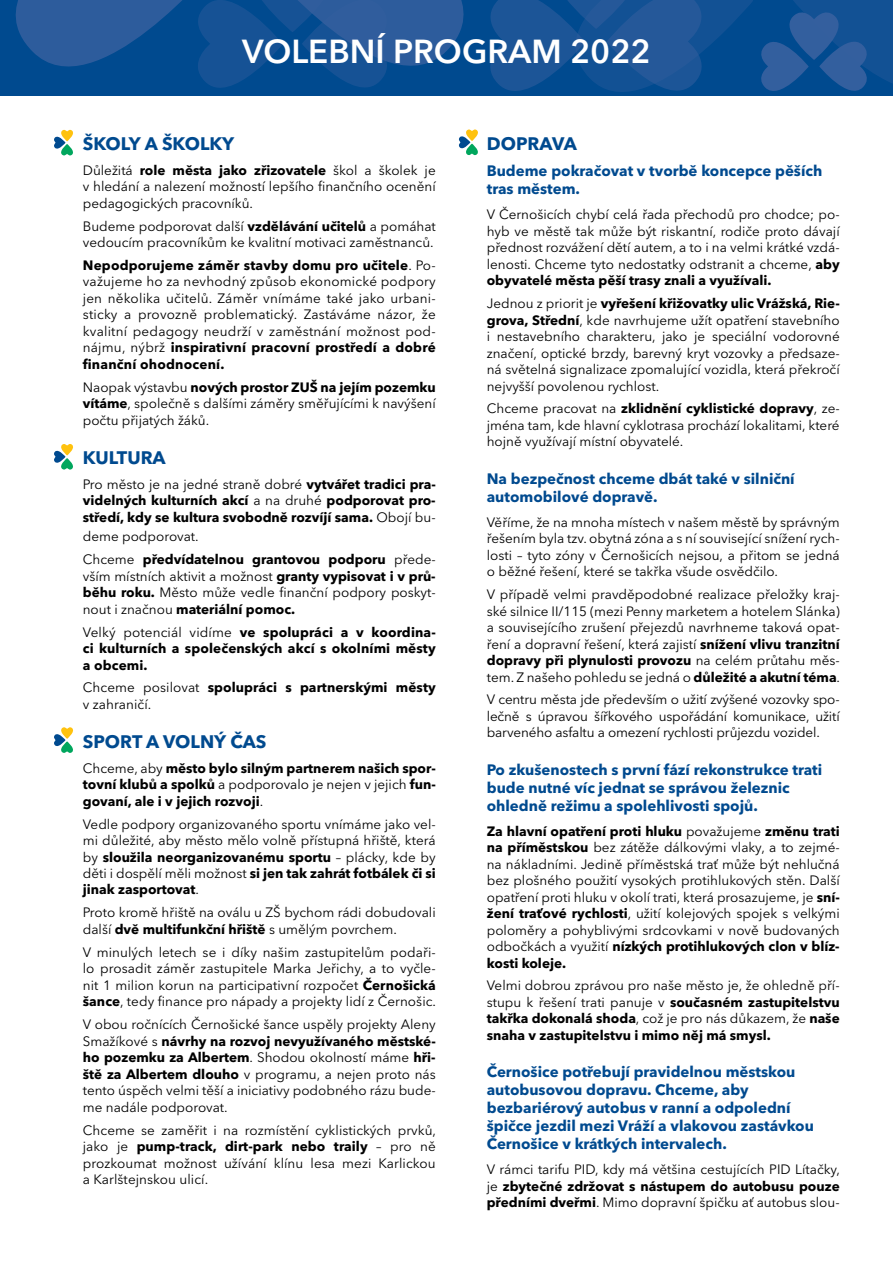
<style>
.page{position:relative;width:893px;height:1263px;background:#fff}
.page>*{position:absolute;margin:0;border:0;box-sizing:border-box;transform-origin:0 0}
.t1{font:600 33px "Avenir Next LT Pro";color:#fff}
.t2{font:700 18px "Avenir Next LT Pro";color:#004a8f}
.t3{font:700 15px/18px "Avenir Next LT Pro";color:#004a8f}
.t4{font:13.5px/16.5px "Avenir Next LT Pro";color:#000;text-align:justify}
.t5{font:700 13.5px/16.5px "Avenir Next LT Pro";color:#000;text-align:justify}
.s1{font-weight:700}
.s2{font-weight:400}
</style>
<div class="page">
<div style="left:0;top:0;width:893px;height:96px;background:#004a8f"></div>
<svg style="left:15px;top:0;width:878px;height:92px"></svg>
<svg style="left:54px;top:129px;width:19px;height:27px"></svg>
<svg style="left:54px;top:727px;width:19px;height:26px"></svg>
<svg style="left:54px;top:444px;width:19px;height:26px"></svg>
<svg style="left:458px;top:129px;width:20px;height:27px"></svg>
<h1 class="t1" style="left:242px;top:31px;width:410px">VOLEBNÍ PROGRAM 2022</h1>
<h2 class="t2" style="left:83px;top:132px;width:153px">ŠKOLY A ŠKOLKY</h2>
<p class="t4" style="left:83px;top:162px;width:354px">Důležitá <span class="s1">role města jako zřizovatele</span> škol a školek je v hledání a nalezení možností lepšího finančního ocenění pedagogických pracovníků.</p>
<p class="t4" style="left:83px;top:218px;width:354px">Budeme podporovat další <span class="s1">vzdělávání učitelů</span> a pomáhat vedoucím pracovníkům ke kvalitní motivaci zaměstnanců.</p>
<p class="t4" style="left:83px;top:257px;width:354px"><span class="s1">Nepodporujeme záměr stavby domu pro učitele</span>. Po&shy;važujeme ho za nevhodný způsob ekonomické podpory jen několika učitelů. Záměr vnímáme také jako urbani&shy;sticky a provozně problematický. Zastáváme názor, že kvalitní pedagogy neudrží v zaměstnání možnost pod&shy;nájmu, nýbrž <span class="s1">inspirativní pracovní prostředí a dobré finanční ohodnocení.</span></p>
<p class="t4" style="left:83px;top:379px;width:354px">Naopak výstavbu <span class="s1">nových prostor ZUŠ na jejím pozemku vítáme</span>, společně s dalšími záměry směřujícími k navýšení počtu přijatých žáků.</p>
<h2 class="t2" style="left:83px;top:446px;width:84px">KULTURA</h2>
<p class="t5" style="left:83px;top:475px;width:354px"><span class="s2">Pro město je na jedné straně dobré</span> vytvářet tradici pra&shy;videlných kulturních akcí <span class="s2">a na druhé</span> podporovat pro&shy;středí, kdy se kultura svobodně rozvíjí sama. <span class="s2">Obojí bu-</span></p>
<p class="t5" style="left:83px;top:525px;width:354px;line-height:23px"><span class="s2">deme podporovat.<br>Chceme</span> předvídatelnou grantovou podporu <span class="s2">přede-</span></p>
<p class="t4" style="left:83px;top:568px;width:354px">vším místních aktivit a možnost <span class="s1">granty vypisovat i v prů&shy;běhu roku.</span> Město může vedle finanční podpory poskyt&shy;nout i značnou <span class="s1">materiální pomoc.</span></p>
<p class="t5" style="left:83px;top:623px;width:354px"><span class="s2">Velký potenciál vidíme</span> ve spolupráci a v koordina&shy;ci kulturních a společenských akcí s okolními městy a obcemi.</p>
<p class="t5" style="left:83px;top:679px;width:354px"><span class="s2">Chceme posilovat</span> spolupráci s partnerskými městy <span class="s2">v zahraničí.</span></p>
<h2 class="t2" style="left:83px;top:730px;width:185px">SPORT A VOLNÝ ČAS</h2>
<p class="t5" style="left:83px;top:759px;width:354px"><span class="s2">Chceme, aby</span> město bylo silným partnerem našich spor&shy;tovní klubů a spolků <span class="s2">a podporovalo je nejen v jejich</span> fun&shy;govaní, ale i v jejich rozvoji<span class="s2">.</span></p>
<p class="t4" style="left:83px;top:815px;width:354px">Vedle podpory organizovaného sportu vnímáme jako vel&shy;mi důležité, aby město mělo volně přístupná hřiště, která by <span class="s1">sloužila neorganizovanému sportu</span> – plácky, kde by děti i dospělí měli možnost <span class="s1">si jen tak zahrát fotbálek či si jinak zasportovat</span>.</p>
<p class="t4" style="left:83px;top:904px;width:354px">Proto kromě hřiště na oválu u ZŠ bychom rádi dobudovali další <span class="s1">dvě multifunkční hřiště</span> s umělým povrchem.</p>
<p class="t4" style="left:83px;top:944px;width:355px">V minulých letech se i díky našim zastupitelům podaři&shy;lo prosadit záměr zastupitele Marka Jeřichy, a to vyčle&shy;nit 1 milion korun na participativní rozpočet <span class="s1">Černošická šance</span>, tedy finance pro nápady a projekty lidí z Černošic.</p>
<p class="t4" style="left:83px;top:1016px;width:354px">V obou ročnících Černošické šance uspěly projekty Aleny Smažíkové s <span class="s1">návrhy na rozvoj nevyužívaného městské&shy;ho pozemku za Albertem</span>. Shodou okolností máme <span class="s1">hři&shy;ště za Albertem dlouho</span> v programu, a nejen proto nás tento úspěch velmi těší a iniciativy podobného rázu bude&shy;me nadále podporovat.</p>
<p class="t4" style="left:83px;top:1121px;width:355px">Chceme se zaměřit i na rozmístění cyklistických prvků, jako je <span class="s1">pump-track, dirt-park nebo traily</span> – pro ně prozkoumat možnost užívání klínu lesa mezi Karlickou a Karlštejnskou ulicí.</p>
<h2 class="t2" style="left:487px;top:132px;width:92px">DOPRAVA</h2>
<p class="t3" style="left:487px;top:162px;width:337px">Budeme pokračovat v tvorbě koncepce pěších tras městem.</p>
<p class="t4" style="left:487px;top:206px;width:354px">V Černošicích chybí celá řada přechodů pro chodce; po&shy;hyb ve městě tak může být riskantní, rodiče proto dávají přednost rozvážení dětí autem, a to i na velmi krátké vzdá&shy;lenosti. Chceme tyto nedostatky odstranit a chceme, <span class="s1">aby obyvatelé města pěší trasy znali a využívali.</span></p>
<p class="t4" style="left:487px;top:295px;width:354px">Jednou z priorit je <span class="s1">vyřešení křižovatky ulic Vrážská, Rie&shy;grova, Střední</span>, kde navrhujeme užít opatření stavebního i nestavebního charakteru, jako je speciální vodorovné značení, optické brzdy, barevný kryt vozovky a předsaze&shy;ná světelná signalizace zpomalující vozidla, která překročí nejvyšší povolenou rychlost.</p>
<p class="t4" style="left:487px;top:400px;width:354px">Chceme pracovat na <span class="s1">zklidnění cyklistické dopravy</span>, ze&shy;jména tam, kde hlavní cyklotrasa prochází lokalitami, které hojně využívají místní obyvatelé.</p>
<p class="t3" style="left:487px;top:469px;width:309px">Na bezpečnost chceme dbát také v silniční automobilové dopravě.</p>
<p class="t4" style="left:487px;top:514px;width:354px">Věříme, že na mnoha místech v našem městě by správným řešením byla tzv. obytná zóna a s ní související snížení rych&shy;losti – tyto zóny v Černošicích nejsou, a přitom se jedná o běžné řešení, které se takřka všude osvědčilo.</p>
<p class="t4" style="left:487px;top:586px;width:355px">V případě velmi pravděpodobné realizace přeložky kraj&shy;ské silnice II/115 (mezi Penny marketem a hotelem Slánka) a souvisejícího zrušení přejezdů navrhneme taková opat&shy;ření a dopravní řešení, která zajistí <span class="s1">snížení vlivu tranzitní dopravy při plynulosti provozu</span> na celém průtahu měs&shy;tem. Z našeho pohledu se jedná o <span class="s1">důležité a akutní téma</span>.</p>
<p class="t4" style="left:487px;top:691px;width:354px">V centru města jde především o užití zvýšené vozovky spo&shy;lečně s úpravou šířkového uspořádání komunikace, užití barveného asfaltu a omezení rychlosti průjezdu vozidel.</p>
<p class="t3" style="left:487px;top:760px;width:337px">Po zkušenostech s první fází rekonstrukce trati bude nutné víc jednat se správou železnic ohledně režimu a spolehlivosti spojů.</p>
<p class="t4" style="left:487px;top:822px;width:354px"><span class="s1">Za hlavní opatření proti hluku</span> považujeme <span class="s1">změnu trati na příměstskou</span> bez zátěže dálkovými vlaky, a to zejmé&shy;na nákladními. Jedině příměstská trať může být nehlučná bez plošného použití vysokých protihlukových stěn. Další opatření proti hluku v okolí trati, která prosazujeme, je <span class="s1">sní&shy;žení traťové rychlosti</span>, užití kolejových spojek s velkými poloměry a pohyblivými srdcovkami v nově budovaných odbočkách a využití <span class="s1">nízkých protihlukových clon v blíz&shy;kosti koleje.</span></p>
<p class="t4" style="left:487px;top:977px;width:354px">Velmi dobrou zprávou pro naše město je, že ohledně pří&shy;stupu k řešení trati panuje v <span class="s1">současném zastupitelstvu takřka dokonalá shoda</span>, což je pro nás důkazem, že <span class="s1">naše snaha v zastupitelstvu i mimo něj má smysl.</span></p>
<p class="t3" style="left:487px;top:1063px;width:329px">Černošice potřebují pravidelnou městskou autobusovou dopravu. Chceme, aby bezbariérový autobus v ranní a odpolední špičce jezdil mezi Vráží a vlakovou zastávkou Černošice v krátkých intervalech.</p>
<p class="t4" style="left:487px;top:1161px;width:355px">V rámci tarifu PID, kdy má většina cestujících PID Lítačky, je <span class="s1">zbytečné zdržovat s nástupem do autobusu pouze předními dveřmi</span>. Mimo dopravní špičku ať autobus slou-</p>
</div>
